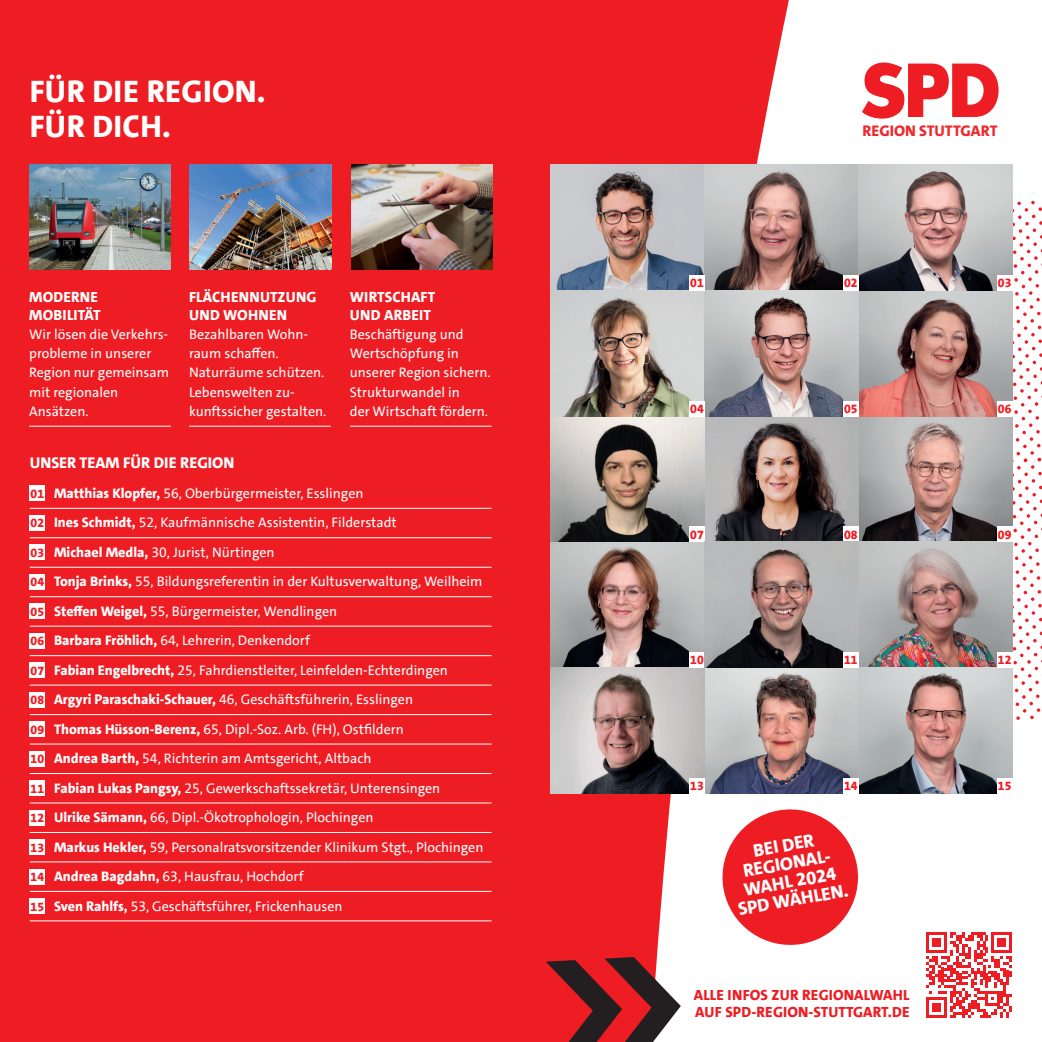
<style>
.page{position:relative;width:1042px;height:1042px;background:#fff}
.page>*{position:absolute;margin:0;border:0;box-sizing:border-box;transform-origin:0 0}
.t1{font:800 31.5px/35px "SPD The Sans";letter-spacing:.01em;color:#fff}
.t2{font:800 18.38px/18.4px "SPD The Sans";color:#fff;text-align:center}
.t3{font:800 15.75px "SPD The Sans";color:#fff}
.t4{font:800 15.58px "SPD The Sans Versal";color:#ec2a2d}
.t5{font:800 14.88px/17.5px "SPD The Sans";letter-spacing:.01em;color:#fff}
.t6{font:800 14.88px/17.5px "SPD The Sans";letter-spacing:.01em;color:#ee1d23}
.t7{font:14px/29.4px "SPD The Sans";color:#fff}
.t8{font:800 12.25px "SPD The Sans";color:#ee1d23}
.s1{font-weight:800;font-size:12.25px;color:#ee1d23}
.s2{font-weight:800}
</style>
<div class="page">
<div style="left:0;top:0;width:789px;height:1042px;background:#ee1d23"></div>
<img style="left:30px;top:164px;width:141px;height:105px">
<img style="left:190px;top:164px;width:141px;height:105px">
<img style="left:351px;top:164px;width:142px;height:105px">
<hr style="left:29px;top:426px;width:142px;height:1px;background:#fff">
<hr style="left:189px;top:426px;width:142px;height:1px;background:#fff">
<hr style="left:350px;top:426px;width:141px;height:1px;background:#fff">
<hr style="left:30px;top:508px;width:461px;height:1px;background:#fff">
<hr style="left:30px;top:537px;width:461px;height:1px;background:#fff">
<hr style="left:30px;top:567px;width:461px;height:1px;background:#fff">
<hr style="left:30px;top:596px;width:461px;height:1px;background:#fff">
<hr style="left:30px;top:626px;width:461px;height:1px;background:#fff">
<hr style="left:30px;top:655px;width:461px;height:1px;background:#fff">
<hr style="left:30px;top:685px;width:461px;height:1px;background:#fff">
<hr style="left:30px;top:714px;width:461px;height:1px;background:#fff">
<hr style="left:30px;top:743px;width:461px;height:1px;background:#fff">
<hr style="left:30px;top:773px;width:461px;height:1px;background:#fff">
<hr style="left:30px;top:802px;width:461px;height:1px;background:#fff">
<hr style="left:30px;top:832px;width:461px;height:1px;background:#fff">
<hr style="left:30px;top:861px;width:461px;height:1px;background:#fff">
<hr style="left:30px;top:891px;width:461px;height:1px;background:#fff">
<hr style="left:30px;top:920px;width:461px;height:1px;background:#fff">
<div style="left:30px;top:486px;width:15px;height:15px;background:#fff"></div>
<div style="left:30px;top:515px;width:15px;height:15px;background:#fff"></div>
<div style="left:30px;top:545px;width:15px;height:15px;background:#fff"></div>
<div style="left:30px;top:574px;width:15px;height:15px;background:#fff"></div>
<div style="left:30px;top:604px;width:15px;height:15px;background:#fff"></div>
<div style="left:30px;top:633px;width:15px;height:15px;background:#fff"></div>
<div style="left:30px;top:663px;width:15px;height:15px;background:#fff"></div>
<div style="left:30px;top:692px;width:15px;height:15px;background:#fff"></div>
<div style="left:30px;top:721px;width:15px;height:16px;background:#fff"></div>
<div style="left:30px;top:751px;width:15px;height:15px;background:#fff"></div>
<div style="left:30px;top:780px;width:15px;height:15px;background:#fff"></div>
<div style="left:30px;top:810px;width:15px;height:15px;background:#fff"></div>
<div style="left:30px;top:839px;width:15px;height:15px;background:#fff"></div>
<div style="left:30px;top:869px;width:15px;height:15px;background:#fff"></div>
<div style="left:30px;top:898px;width:15px;height:15px;background:#fff"></div>
<svg style="left:1012px;top:201px;width:30px;height:536px"></svg>
<img style="left:551px;top:164px;width:461px;height:629px">
<svg style="left:704px;top:416px;width:154px;height:125px;background:#847977"></svg>
<svg style="left:551px;top:667px;width:153px;height:126px;background:#a49999"></svg>
<img style="left:551px;top:290px;width:153px;height:126px">
<div style="left:997px;top:526px;width:15px;height:15px;background:#fff"></div>
<svg style="left:862px;top:62px;width:136px;height:57px"></svg>
<svg style="left:717px;top:804px;width:141px;height:146px"></svg>
<svg style="left:926px;top:932px;width:86px;height:86px"></svg>
<svg style="left:546px;top:957px;width:135px;height:85px;background:#99393c"></svg>
<div style="left:689px;top:275px;width:15px;height:15px;background:#fff"></div>
<div style="left:689px;top:401px;width:15px;height:15px;background:#fff"></div>
<div style="left:689px;top:526px;width:15px;height:15px;background:#fff"></div>
<div style="left:689px;top:652px;width:15px;height:15px;background:#fff"></div>
<div style="left:689px;top:778px;width:15px;height:15px;background:#fff"></div>
<div style="left:843px;top:275px;width:15px;height:15px;background:#fff"></div>
<div style="left:843px;top:401px;width:15px;height:15px;background:#fff"></div>
<div style="left:843px;top:526px;width:15px;height:15px;background:#fff"></div>
<div style="left:843px;top:778px;width:15px;height:15px;background:#fff"></div>
<div style="left:997px;top:275px;width:15px;height:15px;background:#fff"></div>
<div style="left:997px;top:401px;width:15px;height:15px;background:#fff"></div>
<div style="left:997px;top:652px;width:15px;height:15px;background:#fff"></div>
<div style="left:997px;top:778px;width:15px;height:15px;background:#fff"></div>
<div style="left:843px;top:652px;width:15px;height:15px;background:#fff"></div>
<h1 class="t1" style="left:30px;top:74px;width:237px">FÜR DIE REGION.<br>FÜR DICH.</h1>
<p class="t5" style="left:29px;top:288px;width:73px">MODERNE<br>MOBILITÄT</p>
<p class="t7" style="left:29px;top:324px;width:141px;line-height:19.2px">Wir lösen die Verkehrs&shy;probleme in unserer<br>Region nur gemeinsam mit regionalen<br>Ansätzen.</p>
<p class="t5" style="left:189px;top:288px;width:129px">FLÄCHENNUTZUNG<br>UND WOHNEN</p>
<p class="t7" style="left:189px;top:324px;width:139px;line-height:19.2px">Bezahlbaren Wohn&shy;raum schaffen.<br>Naturräume schützen.<br>Lebenswelten zu&shy;kunftssicher gestalten.</p>
<p class="t5" style="left:350px;top:288px;width:87px">WIRTSCHAFT<br>UND ARBEIT</p>
<p class="t7" style="left:350px;top:324px;width:142px;line-height:19.2px">Beschäftigung und<br>Wertschöpfung in unserer Region sichern.<br>Strukturwandel in<br>der Wirtschaft fördern.</p>
<p class="t3" style="left:30px;top:453px;width:206px">UNSER TEAM FÜR DIE REGION</p>
<p class="t7" style="left:31px;top:479px;width:454px"><span class="s1">01</span> <span class="s2">Matthias Klopfer,</span> 56, Oberbürgermeister, Esslingen<br><span class="s1">02</span> <span class="s2">Ines Schmidt,</span> 52, Kaufmännische Assistentin, Filderstadt<br><span class="s1">03</span> <span class="s2">Michael Medla,</span> 30, Jurist, Nürtingen<br><span class="s1">04</span> <span class="s2">Tonja Brinks,</span> 55, Bildungsreferentin in der Kultusverwaltung, Weilheim <span class="s1">05</span> <span class="s2">Steffen Weigel,</span> 55, Bürgermeister, Wendlingen<br><span class="s1">06</span> <span class="s2">Barbara Fröhlich,</span> 64, Lehrerin, Denkendorf<br><span class="s1">07</span> <span class="s2">Fabian Engelbrecht,</span> 25, Fahrdienstleiter, Leinfelden-Echterdingen<br><span class="s1">08</span> <span class="s2">Argyri Paraschaki-Schauer,</span> 46, Geschäftsführerin, Esslingen<br><span class="s1">09</span> <span class="s2">Thomas Hüsson-Berenz,</span> 65, Dipl.-Soz. Arb. (FH), Ostfildern<br><span class="s1">10</span> <span class="s2">Andrea Barth,</span> 54, Richterin am Amtsgericht, Altbach<br><span class="s1">11</span> <span class="s2">Fabian Lukas Pangsy,</span> 25, Gewerkschaftssekretär, Unterensingen<br><span class="s1">12</span> <span class="s2">Ulrike Sämann,</span> 66, Dipl.-Ökotrophologin, Plochingen<br><span class="s1">13</span> <span class="s2">Markus Hekler,</span> 59, Personalratsvorsitzender Klinikum Stgt., Plochingen <span class="s1">14</span> <span class="s2">Andrea Bagdahn,</span> 63, Hausfrau, Hochdorf<br><span class="s1">15</span> <span class="s2">Sven Rahlfs,</span> 53, Geschäftsführer, Frickenhausen</p>
<p class="t4" style="left:862px;top:120px;width:137px">REGION STUTTGART</p>
<p class="t8" style="left:690px;top:275px;width:15px">01</p>
<p class="t8" style="left:844px;top:275px;width:15px">02</p>
<p class="t8" style="left:998px;top:275px;width:15px">03</p>
<p class="t8" style="left:690px;top:401px;width:15px">04</p>
<p class="t8" style="left:844px;top:401px;width:15px">05</p>
<p class="t8" style="left:998px;top:401px;width:15px">06</p>
<p class="t8" style="left:690px;top:526px;width:15px">07</p>
<p class="t8" style="left:844px;top:526px;width:15px">08</p>
<p class="t8" style="left:998px;top:526px;width:15px">09</p>
<p class="t8" style="left:690px;top:652px;width:15px">10</p>
<p class="t8" style="left:844px;top:652px;width:15px">11</p>
<p class="t8" style="left:998px;top:652px;width:15px">12</p>
<p class="t8" style="left:690px;top:778px;width:15px">13</p>
<p class="t8" style="left:844px;top:778px;width:15px">14</p>
<p class="t8" style="left:998px;top:778px;width:15px">15</p>
<h2 class="t2" style="left:727px;top:846px;width:113px;rotate:-10deg">BEI DER<br>REGIONAL-<br>WAHL 2024<br>SPD WÄHLEN.</h2>
<p class="t6" style="left:694px;top:986px;width:217px">ALLE INFOS ZUR REGIONALWAHL<br>AUF SPD-REGION-STUTTGART.DE</p>
</div>
